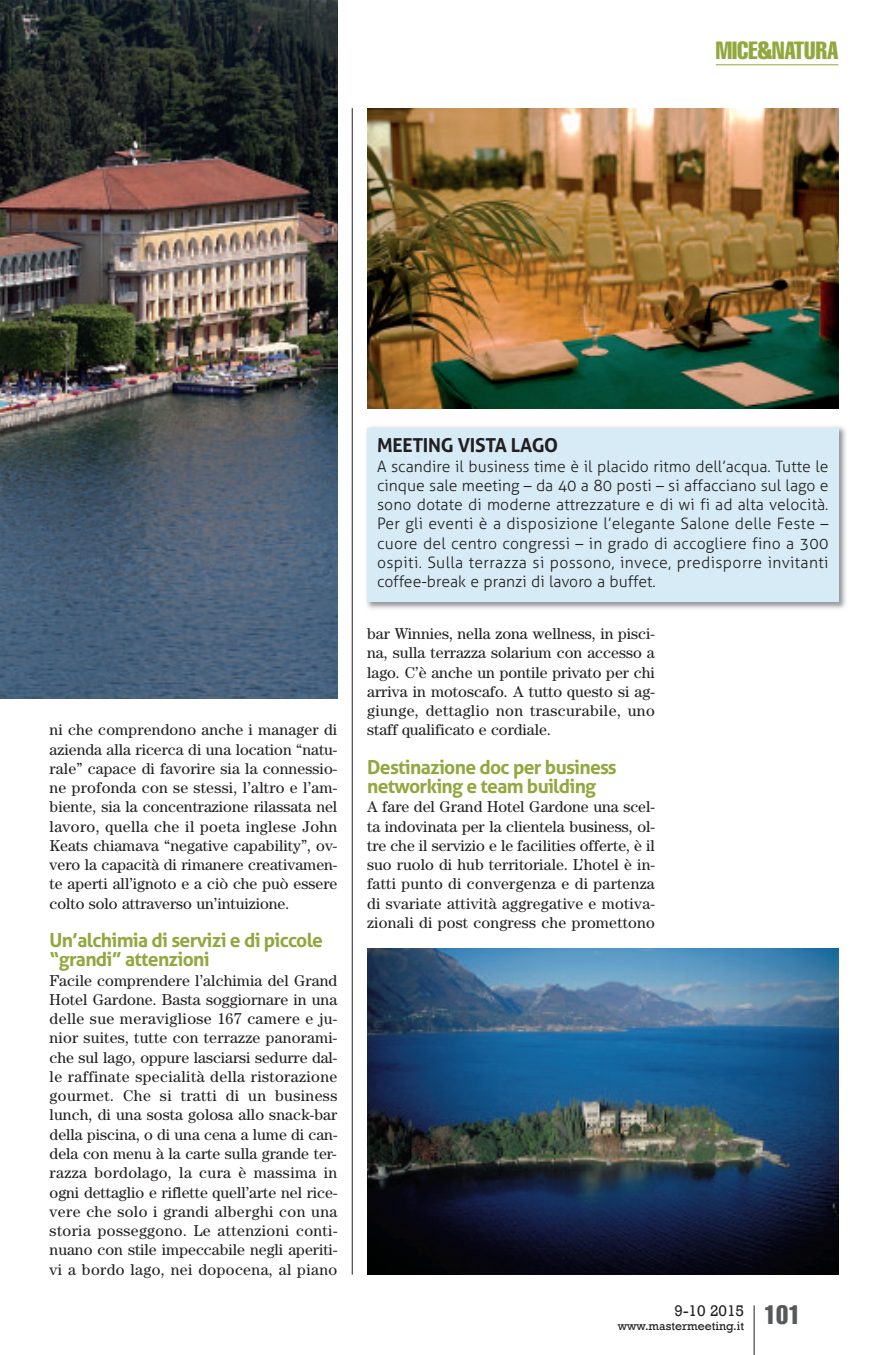
<style>
.page{position:relative;width:893px;height:1355px;background:#fff}
.page>*{position:absolute;margin:0;border:0;box-sizing:border-box;transform-origin:0 0}
.t1{font:extra-condensed 24.5px "Helvetica";color:#90a83d}
.t2{font:700 19.25px/19.2px "Aller";letter-spacing:-.035em;color:#90a83d}
.t3{font:700 19.25px "Aller";letter-spacing:-.015em;color:#231f20}
.t4{font:15.75px/19.2px "Century";letter-spacing:.01em;color:#231f20;text-align:justify}
.t5{font:300 15.75px/19.2px "Aller";color:#231f20;text-align:justify}
.t6{font:15.75px "Rockwell";color:#231f20}
.t7{font:12.25px "Rockwell";color:#231f20}
</style>
<div class="page">
<img style="left:0;top:0;width:337px;height:698px">
<hr style="left:754px;top:1305px;width:1px;height:49px;background:#231f20">
<hr style="left:716px;top:64px;width:122px;height:1px;background:#90a83d">
<hr style="left:352px;top:108px;width:1px;height:1166px;background:#231f20">
<img style="left:366px;top:426px;width:480px;height:183px">
<div style="left:367px;top:428px;width:471px;height:173px;background:#d6ebf5"></div>
<img style="left:367px;top:108px;width:471px;height:300px">
<img style="left:367px;top:948px;width:471px;height:326px">
<h1 class="t1" style="left:716px;top:42px;width:124px">MICE&amp;NATURA</h1>
<p class="t4" style="left:50px;top:721px;width:289px">ni che comprendono anche i manager di azienda alla ricerca di una location “natu&shy;rale” capace di favorire sia la connessio&shy;ne profonda con se stessi, l’altro e l’am&shy;biente, sia la concentrazione rilassata nel lavoro, quella che il poeta inglese John Keats chiamava “negative capability”, ov&shy;vero la capacità di rimanere creativamen&shy;te aperti all’ignoto e a ciò che può essere colto solo attraverso un’intuizione.</p>
<p class="t2" style="left:50px;top:930px;width:275px">Un’alchimia di servizi e di piccole “grandi” attenzioni</p>
<p class="t4" style="left:50px;top:971px;width:289px">Facile comprendere l’alchimia del Grand Hotel Gardone. Basta soggiornare in una delle sue meravigliose 167 camere e ju&shy;nior suites, tutte con terrazze panorami&shy;che sul lago, oppure lasciarsi sedurre dal&shy;le raffinate specialità della ristorazione gourmet. Che si tratti di un business lunch, di una sosta golosa allo snack-bar della piscina, o di una cena a lume di can&shy;dela con menu à la carte sulla grande ter&shy;razza bordolago, la cura è massima in ogni dettaglio e riflette quell’arte nel rice&shy;vere che solo i grandi alberghi con una storia posseggono. Le attenzioni conti&shy;nuano con stile impeccabile negli aperiti&shy;vi a bordo lago, nei dopocena, al piano</p>
<p class="t3" style="left:377px;top:434px;width:183px">Meeting vista lago</p>
<p class="t5" style="left:377px;top:456px;width:453px">A scandire il business time è il placido ritmo dell’acqua. Tutte le cinque sale meeting – da 40 a 80 posti – si affacciano sul lago e sono dotate di moderne attrezzature e di wi fi ad alta velocità.<br>Per gli eventi è a disposizione l’elegante Salone delle Feste – cuore del centro congressi – in grado di accogliere fino a 300 ospiti. Sulla terrazza si possono, invece, predisporre invitanti coffee-break e pranzi di lavoro a buffet.</p>
<p class="t4" style="left:367px;top:625px;width:289px">bar Winnies, nella zona wellness, in pisci&shy;na, sulla terrazza solarium con accesso a lago. C’è anche un pontile privato per chi arriva in motoscafo. A tutto questo si ag&shy;giunge, dettaglio non trascurabile, uno staff qualificato e cordiale.</p>
<p class="t2" style="left:367px;top:757px;width:251px">Destinazione doc per business networking e team building</p>
<p class="t4" style="left:367px;top:798px;width:289px">A fare del Grand Hotel Gardone una scel&shy;ta indovinata per la clientela business, ol&shy;tre che il servizio e le facilities offerte, è il suo ruolo di hub territoriale. L’hotel è in&shy;fatti punto di convergenza e di partenza di svariate attività aggregative e motiva&shy;zionali di post congress che promettono</p>
<p class="t7" style="left:618px;top:1318px;width:184px">www.mastermeeting.it <sup>101</sup></p>
<p class="t6" style="left:674px;top:1300px;width:71px">9-10 2015</p>
</div>
